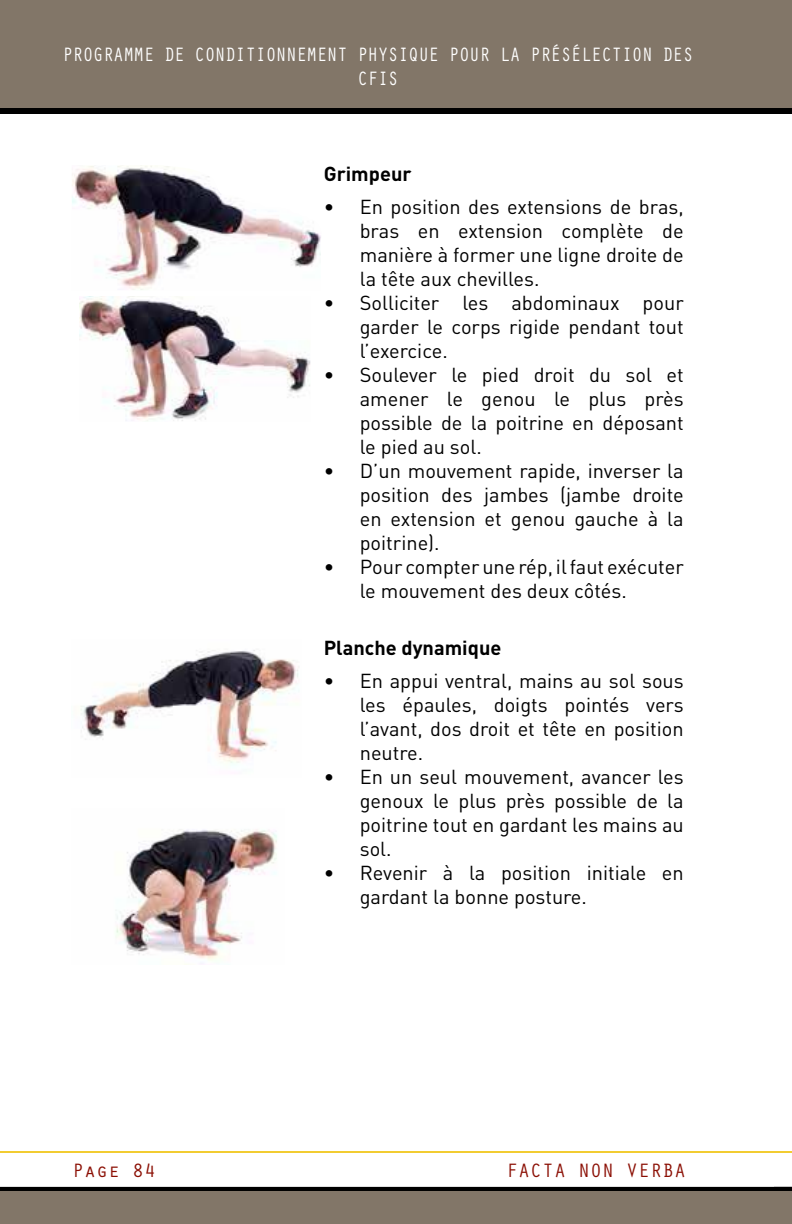
<style>
.page{position:relative;width:792px;height:1224px;background:#fff}
.page>*{position:absolute;margin:0;border:0;box-sizing:border-box;transform-origin:0 0}
.t1{font:20px/24px "DIN";color:#000;text-align:justify}
.t2{font:20px/24px "Orator Std";letter-spacing:-.035em;color:#fff;text-align:center;scale:.9 1}
.t3{font:700 20px "DIN";color:#000}
.t4{font:20px "Orator Std";color:#8b0f04}
</style>
<div class="page">
<div style="left:0;top:108px;width:792px;height:6px;background:#000"></div>
<div style="left:0;top:1187px;width:792px;height:8px;background:#000"></div>
<div style="left:0;top:0;width:792px;height:108px;background:#827668"></div>
<div style="left:0;top:1191px;width:792px;height:33px;background:#827668"></div>
<hr style="left:0;top:1151px;width:792px;height:2px;background:#f2cc31">
<img style="left:72px;top:165px;width:249px;height:125px">
<img style="left:79px;top:297px;width:231px;height:124px">
<img style="left:80px;top:650px;width:219px;height:115px">
<img style="left:116px;top:829px;width:161px;height:132px">
<p class="t2" style="left:62px;top:41px;width:703px">PROGRAMME DE CONDITIONNEMENT PHYSIQUE POUR LA PRÉSÉLECTION DES<br>CFIS</p>
<p class="t3" style="left:324px;top:161px;width:89px">Grimpeur</p>
<p class="t1" style="left:360px;top:195px;width:325px;text-indent:-36px">• En position des extensions de bras, bras en extension complète de manière à former une ligne droite de la tête aux chevilles.</p>
<p class="t1" style="left:360px;top:291px;width:325px;text-indent:-36px">• Solliciter les abdominaux pour garder le corps rigide pendant tout l’exercice.</p>
<p class="t1" style="left:360px;top:363px;width:326px;text-indent:-36px">• Soulever le pied droit du sol et amener le genou le plus près possible de la poitrine en déposant le pied au sol.</p>
<p class="t1" style="left:360px;top:459px;width:326px;text-indent:-36px">• D’un mouvement rapide, inverser la position des jambes (jambe droite en extension et genou gauche à la poitrine).</p>
<p class="t1" style="left:360px;top:555px;width:325px;text-indent:-36px">• Pour compter une rép, il faut exécuter le mouvement des deux côtés.</p>
<p class="t3" style="left:324px;top:635px;width:179px">Planche dynamique</p>
<p class="t1" style="left:360px;top:669px;width:325px;text-indent:-36px">• En appui ventral, mains au sol sous les épaules, doigts pointés vers l’avant, dos droit et tête en position neutre.</p>
<p class="t1" style="left:360px;top:765px;width:326px;text-indent:-36px">• En un seul mouvement, avancer les genoux le plus près possible de la poitrine tout en gardant les mains au sol.</p>
<p class="t1" style="left:360px;top:861px;width:325px;text-indent:-36px">• Revenir à la position initiale en gardant la bonne posture.</p>
<p class="t4" style="left:72px;top:1156px;width:85px">Page 84</p>
<p class="t4" style="left:506px;top:1156px;width:181px">FACTA NON VERBA</p>
</div>
